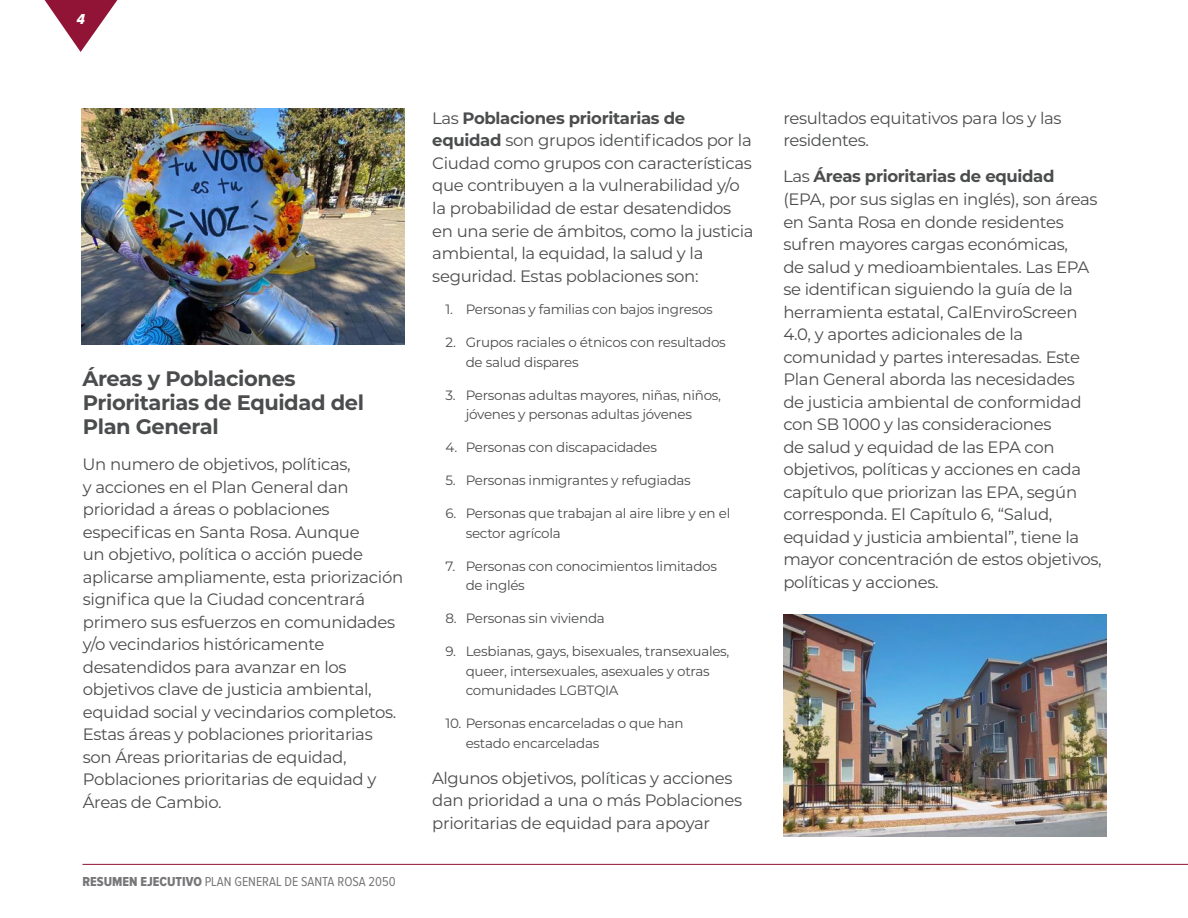
<style>
.page{position:relative;width:1188px;height:918px;background:#fff}
.page>*{position:absolute;margin:0;border:0;box-sizing:border-box;transform-origin:0 0}
.station_number{font:700 21px/24px "Montserrat";letter-spacing:-.02em;color:#4b4c4d}
.station_number-2{font:16.5px/22.5px "Montserrat";letter-spacing:-.02em;color:#4b4c4d}
.t1{font:15px "Proxima Nova Cond Extrabld It";color:#fff}
.t2{font:13.5px/19.5px "Montserrat";letter-spacing:-.02em;color:#4b4c4d}
.t3{font:13.5px "Proxima Nova Cond";color:#77777a}
.s1{font-family:"Proxima Nova Cond Extrabld"}
.s2{font-weight:700}
</style>
<div class="page">
<hr style="left:82px;top:864px;width:1106px;height:1px;background:#911436">
<svg style="left:45px;top:0;width:72px;height:52px"></svg>
<img style="left:81px;top:108px;width:324px;height:236px">
<img style="left:783px;top:614px;width:324px;height:223px">
<p class="t1" style="left:77px;top:10px;width:10px">4</p>
<p class="station_number" style="left:82px;top:366px;width:283px">Áreas y Poblaciones<br>Prioritarias de Equidad del<br>Plan General</p>
<p class="station_number-2" style="left:82px;top:452px;width:322px">Un numero de objetivos, políticas,<br>y acciones en el Plan General dan prioridad a áreas o poblaciones especificas en Santa Rosa. Aunque<br>un objetivo, política o acción puede aplicarse ampliamente, esta priorización significa que la Ciudad concentrará primero sus esfuerzos en comunidades y/o vecindarios históricamente desatendidos para avanzar en los objetivos clave de justicia ambiental, equidad social y vecindarios completos.<br>Estas áreas y poblaciones prioritarias son Áreas prioritarias de equidad, Poblaciones prioritarias de equidad y Áreas de Cambio.</p>
<p class="t3" style="left:82px;top:875px;width:315px"><span class="s1">RESUMEN EJECUTIVO</span> PLAN GENERAL DE SANTA ROSA 2050</p>
<p class="station_number-2" style="left:432px;top:106px;width:323px">Las <span class="s2">Poblaciones prioritarias de equidad</span> son grupos identificados por la Ciudad como grupos con características que contribuyen a la vulnerabilidad y/o la probabilidad de estar desatendidos en una serie de ámbitos, como la justicia ambiental, la equidad, la salud y la seguridad. Estas poblaciones son:</p>
<p class="t2" style="left:446px;top:299px;width:269px">1. Personas y familias con bajos ingresos</p>
<p class="t2" style="left:466px;top:332px;width:262px;text-indent:-20px">2. Grupos raciales o étnicos con resultados de salud dispares</p>
<p class="t2" style="left:466px;top:385px;width:257px;text-indent:-20px">3. Personas adultas mayores, niñas, niños, jóvenes y personas adultas jóvenes</p>
<p class="t2" style="left:446px;top:437px;width:213px">4. Personas con discapacidades</p>
<p class="t2" style="left:446px;top:470px;width:247px">5. Personas inmigrantes y refugiadas</p>
<p class="t2" style="left:466px;top:503px;width:266px;text-indent:-20px">6. Personas que trabajan al aire libre y en el sector agrícola</p>
<p class="t2" style="left:466px;top:556px;width:253px;text-indent:-20px">7. Personas con conocimientos limitados de inglés</p>
<p class="t2" style="left:446px;top:608px;width:161px">8. Personas sin vivienda</p>
<p class="t2" style="left:466px;top:641px;width:265px;text-indent:-20px">9. Lesbianas, gays, bisexuales, transexuales, queer, intersexuales, asexuales y otras comunidades LGBTQIA</p>
<p class="t2" style="left:466px;top:713px;width:220px;text-indent:-20px">10. Personas encarceladas o que han estado encarceladas</p>
<p class="station_number-2" style="left:432px;top:766px;width:312px">Algunos objetivos, políticas y acciones dan prioridad a una o más Poblaciones prioritarias de equidad para apoyar</p>
<p class="station_number-2" style="left:783px;top:106px;width:280px">resultados equitativos para los y las residentes.</p>
<p class="station_number-2" style="left:783px;top:165px;width:320px">Las <span class="s2">Áreas prioritarias de equidad<br></span>(EPA, por sus siglas en inglés), son áreas en Santa Rosa en donde residentes sufren mayores cargas económicas,<br>de salud y medioambientales. Las EPA se identifican siguiendo la guía de la herramienta estatal, CalEnviroScreen 4.0, y aportes adicionales de la comunidad y partes interesadas. Este Plan General aborda las necesidades<br>de justicia ambiental de conformidad con SB 1000 y las consideraciones<br>de salud y equidad de las EPA con objetivos, políticas y acciones en cada capítulo que priorizan las EPA, según corresponda. El Capítulo 6, “Salud, equidad y justicia ambiental”, tiene la mayor concentración de estos objetivos, políticas y acciones.</p>
</div>
